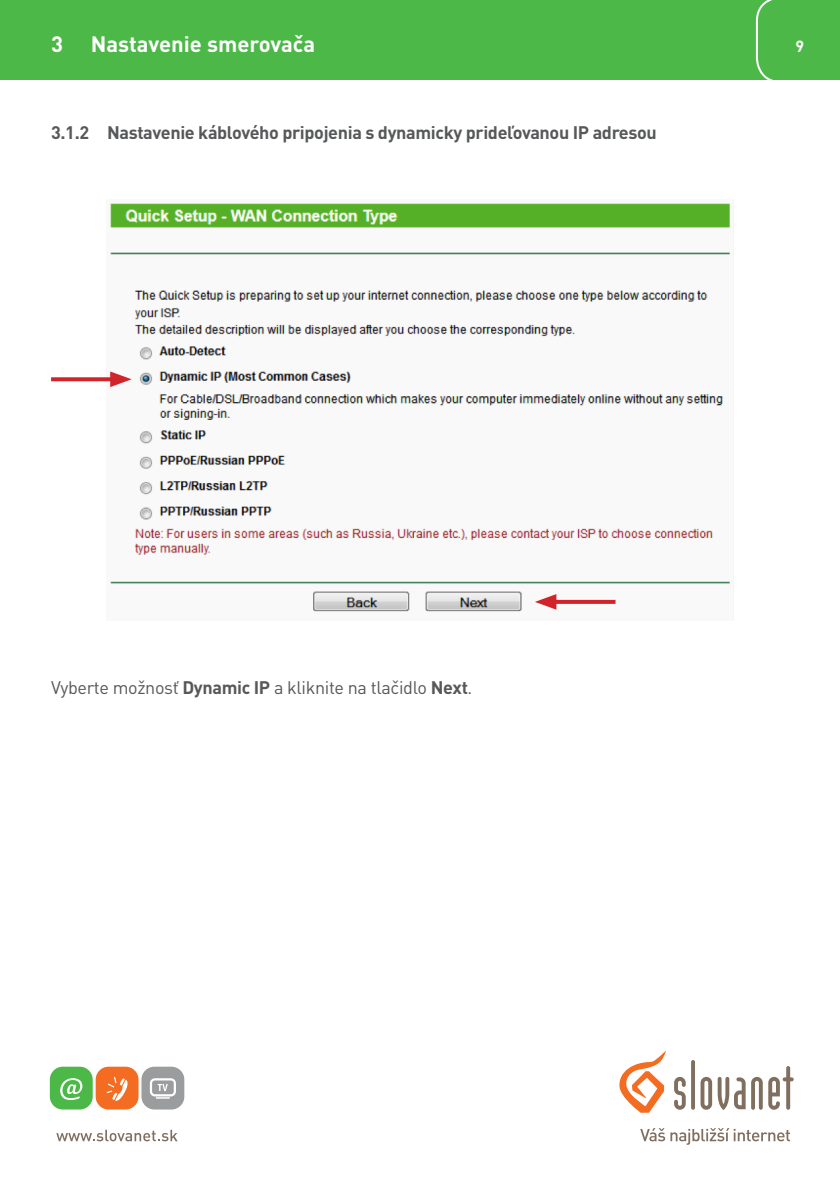
<style>
.page{position:relative;width:840px;height:1191px;background:#fff}
.page>*{position:absolute;margin:0;border:0;box-sizing:border-box;transform-origin:0 0}
.t1{font:700 22px "DIN Pro";color:#fff}
.Text{font:700 18px "DIN Pro";letter-spacing:-.02em;color:#57585a}
.Text-2{font:18px "DIN Pro";letter-spacing:-.02em;color:#57585a}
.t2{font:700 16px "DIN Pro";color:#fff}
.s1{font-weight:700}
</style>
<div class="page">
<svg style="left:619px;top:1051px;width:46px;height:61px"></svg>
<svg style="left:56px;top:1129px;width:121px;height:12px"></svg>
<div style="left:50px;top:1066px;width:43px;height:43px;background:#4cb848;border-radius:13px"></div>
<div style="left:96px;top:1066px;width:42px;height:43px;background:#f36c21;border-radius:13px"></div>
<svg style="left:60px;top:1078px;width:22px;height:22px"></svg>
<svg style="left:107px;top:1076px;width:20px;height:24px"></svg>
<div style="left:141px;top:1066px;width:43px;height:43px;background:#9a9c9d;border-radius:13px"></div>
<svg style="left:150px;top:1078px;width:26px;height:20px"></svg>
<svg style="left:674px;top:1076px;width:11px;height:33px"></svg>
<svg style="left:690px;top:1060px;width:4px;height:49px"></svg>
<svg style="left:700px;top:1076px;width:11px;height:33px"></svg>
<svg style="left:717px;top:1066px;width:76px;height:44px"></svg>
<svg style="left:640px;top:1128px;width:24px;height:13px"></svg>
<svg style="left:670px;top:1128px;width:119px;height:16px"></svg>
<div style="left:0;top:0;width:839px;height:79px;background:#4cb848"></div>
<svg style="left:754px;top:0;width:28px;height:80px"></svg>
<img style="left:106px;top:203px;width:624px;height:409px">
<svg style="left:556px;top:600px;width:59px;height:4px"></svg>
<svg style="left:534px;top:594px;width:22px;height:15px"></svg>
<svg style="left:51px;top:377px;width:59px;height:4px"></svg>
<svg style="left:110px;top:371px;width:22px;height:16px"></svg>
<p class="t1" style="left:51px;top:30px;width:13px">3</p>
<p class="t1" style="left:91px;top:30px;width:226px">Nastavenie smerovača</p>
<p class="t2" style="left:794px;top:36px;width:10px">9</p>
<p class="Text" style="left:51px;top:120px;width:607px">3.1.2 Nastavenie káblového pripojenia s dynamicky prideľovanou IP adresou</p>
<p class="Text-2" style="left:51px;top:675px;width:422px">Vyberte možnosť <span class="s1">Dynamic IP</span> a kliknite na tlačidlo <span class="s1">Next</span>.</p>
</div>
